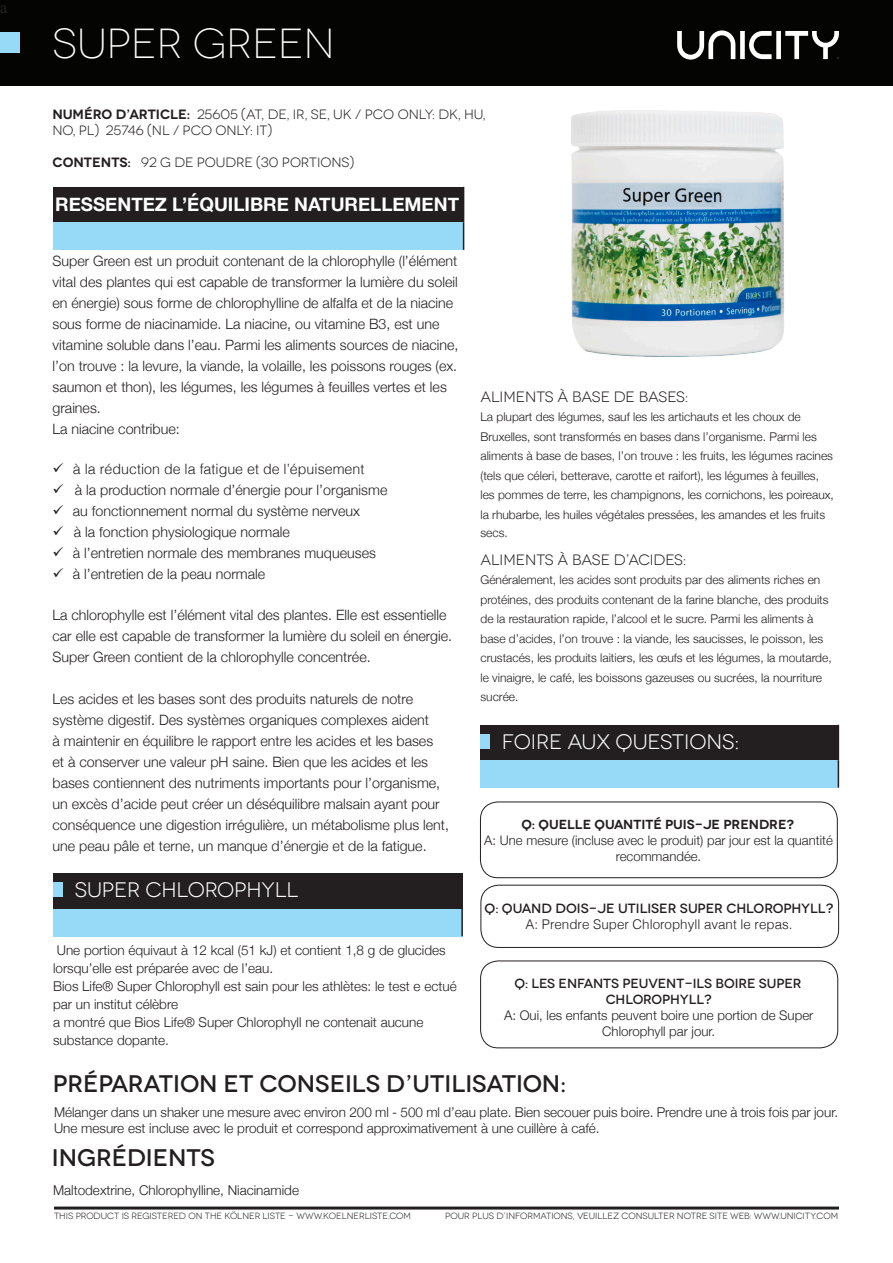
<style>
.page{position:relative;width:893px;height:1263px;background:#fff}
.page>*{position:absolute;margin:0;border:0;box-sizing:border-box;transform-origin:0 0}
.t1{font:300 42px "Novecentowide";color:#fff}
.t2{font:500 24px "Novecentowide";color:#231f20}
.t3{font:21px "Novecentowide";letter-spacing:-.01em;color:#fff}
.t4{font:700 18.75px "Helvetica Neue";color:#fff}
.t5{font:18px "Minion Pro";color:#231f20}
.t6{font:15px "Novecentowide";letter-spacing:-.01em;color:#231f20}
.t7{font:300 14.25px/21px "Helvetica Neue";color:#231f20}
.t8{font:300 14.25px "Helvetica";color:#231f20}
.t9{font:300 13.5px/18px "Helvetica Neue";color:#231f20}
.t10{font:13.5px/16.5px "Novecentowide";color:#231f20}
.t11{font:500 13.35px "Novecentowide";color:#231f20}
.t12{font:300 13.35px "Helvetica";color:#231f20}
.t13{font:300 13.2px/15.8px "Helvetica Neue";color:#231f20;text-align:center}
.t14{font:500 13.2px "Novecentowide";letter-spacing:-.01em;color:#231f20}
.t15{font:600 13.2px "Novecentowide";color:#231f20}
.t16{font:300 12px/19.5px "Helvetica Neue";color:#231f20}
.t17{font:9px "Novecentowide";color:#231f20}
.s1{font-weight:600}
</style>
<div class="page">
<div style="left:0;top:0;width:892px;height:86px;background:#040503"></div>
<div style="left:0;top:32px;width:19px;height:20px;background:#97daf8"></div>
<svg style="left:677px;top:30px;width:162px;height:30px"></svg>
<div style="left:53px;top:873px;width:409px;height:36px;background:#231f20"></div>
<div style="left:53px;top:909px;width:409px;height:27px;background:#97daf8"></div>
<hr style="left:461px;top:873px;width:2px;height:36px;background:#231f20">
<hr style="left:461px;top:909px;width:2px;height:27px;background:#231f20">
<div style="left:53px;top:882px;width:9px;height:15px;background:#97daf8"></div>
<hr style="left:54px;top:1206px;width:785px;height:3px;background:#231f20">
<div style="left:480px;top:801px;width:358px;height:77px;border:1px solid #231f20;border-radius:18px"></div>
<div style="left:480px;top:885px;width:359px;height:63px;border:1px solid #231f20;border-radius:18px"></div>
<div style="left:480px;top:960px;width:358px;height:88px;border:1px solid #231f20;border-radius:18px"></div>
<div style="left:53px;top:187px;width:411px;height:36px;background:#231f20"></div>
<div style="left:53px;top:223px;width:411px;height:27px;background:#97daf8"></div>
<svg style="left:463px;top:223px;width:1px;height:27px"></svg>
<div style="left:480px;top:725px;width:358px;height:35px;background:#231f20"></div>
<div style="left:480px;top:760px;width:358px;height:28px;background:#97daf8"></div>
<hr style="left:838px;top:725px;width:1px;height:35px;background:#231f20">
<svg style="left:838px;top:760px;width:1px;height:28px"></svg>
<div style="left:480px;top:734px;width:9px;height:15px;background:#97daf8"></div>
<img style="left:571px;top:110px;width:213px;height:246px">
<p class="t5" style="left:-1px;top:-5px;width:9px">a</p>
<p class="t1" style="left:53px;top:19px;width:284px">SUPER GREEN</p>
<p class="t10" style="left:53px;top:106px;width:435px"><span class="s1">NUMÉRO D’ARTICLE:</span> 25605 (AT, DE, IR, SE, UK / PCO ONLY: DK, HU,<br>NO, PL) 25746 (NL / PCO ONLY: IT)</p>
<p class="t10" style="left:53px;top:154px;width:303px"><span class="s1">CONTENTS:</span> 92 G DE POUDRE (30 PORTIONS)</p>
<p class="t4" style="left:55px;top:190px;width:405px">RESSENTEZ L’ÉQUILIBRE NATURELLEMENT</p>
<p class="t7" style="left:53px;top:249px;width:407px">Super Green est un produit contenant de la chlorophylle (l’élément vital des plantes qui est capable de transformer la lumière du soleil en énergie) sous forme de chlorophylline de alfalfa et de la niacine sous forme de niacinamide. La niacine, ou vitamine B3, est une vitamine soluble dans l’eau. Parmi les aliments sources de niacine, l’on trouve : la levure, la viande, la volaille, les poissons rouges (ex. saumon et thon), les légumes, les légumes à feuilles vertes et les graines.</p>
<p class="t7" style="left:53px;top:417px;width:129px">La niacine contribue:</p>
<p class="t8" style="left:53px;top:457px;width:313px">✓ à la réduction de la fatigue et de l’épuisement</p>
<p class="t7" style="left:53px;top:479px;width:336px">✓ à la production normale d’énergie pour l’organisme</p>
<p class="t7" style="left:53px;top:500px;width:309px">✓ au fonctionnement normal du système nerveux</p>
<p class="t7" style="left:53px;top:521px;width:239px">✓ à la fonction physiologique normale</p>
<p class="t7" style="left:53px;top:542px;width:325px">✓ à l’entretien normale des membranes muqueuses</p>
<p class="t7" style="left:53px;top:563px;width:214px">✓ à l’entretien de la peau normale</p>
<p class="t7" style="left:53px;top:603px;width:401px">La chlorophylle est l’élément vital des plantes. Elle est essentielle car elle est capable de transformer la lumière du soleil en énergie.<br>Super Green contient de la chlorophylle concentrée.</p>
<p class="t7" style="left:53px;top:687px;width:398px">Les acides et les bases sont des produits naturels de notre système digestif. Des systèmes organiques complexes aident<br>à maintenir en équilibre le rapport entre les acides et les bases<br>et à conserver une valeur pH saine. Bien que les acides et les bases contiennent des nutriments importants pour l’organisme, un excès d’acide peut créer un déséquilibre malsain ayant pour conséquence une digestion irrégulière, un métabolisme plus lent, une peau pâle et terne, un manque d’énergie et de la fatigue.</p>
<p class="t3" style="left:75px;top:878px;width:225px">SUPER CHLOROPHYLL</p>
<p class="t9" style="left:53px;top:940px;width:394px">Une portion équivaut à 12 kcal (51 kJ) et contient 1,8 g de glucides lorsqu’elle est préparée avec de l’eau.</p>
<p class="t9" style="left:53px;top:976px;width:405px">Bios Life® Super Chlorophyll est sain pour les athlètes: le test e ectué par un institut célèbre</p>
<p class="t9" style="left:53px;top:1012px;width:372px">a montré que Bios Life® Super Chlorophyll ne contenait aucune</p>
<p class="t9" style="left:53px;top:1030px;width:118px">substance dopante.</p>
<p class="t6" style="left:480px;top:388px;width:209px">ALIMENTS À BASE DE BASES:</p>
<p class="t16" style="left:480px;top:406px;width:355px">La plupart des légumes, sauf les les artichauts et les choux de Bruxelles, sont transformés en bases dans l’organisme. Parmi les aliments à base de bases, l’on trouve : les fruits, les légumes racines (tels que céleri, betterave, carotte et raifort), les légumes à feuilles, les pommes de terre, les champignons, les cornichons, les poireaux, la rhubarbe, les huiles végétales pressées, les amandes et les fruits</p>
<p class="t16" style="left:480px;top:522px;width:29px">secs.</p>
<p class="t6" style="left:480px;top:551px;width:207px">ALIMENTS À BASE D’ACIDES:</p>
<p class="t16" style="left:480px;top:569px;width:353px">Généralement, les acides sont produits par des aliments riches en protéines, des produits contenant de la farine blanche, des produits de la restauration rapide, l’alcool et le sucre. Parmi les aliments à base d’acides, l’on trouve : la viande, les saucisses, le poisson, les crustacés, les produits laitiers, les œufs et les légumes, la moutarde, le vinaigre, le café, les boissons gazeuses ou sucrées, la nourriture sucrée.</p>
<p class="t3" style="left:502px;top:729px;width:238px">FOIRE AUX QUESTIONS:</p>
<p class="t15" style="left:521px;top:816px;width:274px">Q: QUELLE QUANTITÉ PUIS-JE PRENDRE?</p>
<p class="t13" style="left:484px;top:831px;width:350px">A: Une mesure (incluse avec le produit) par jour est la quantité recommandée.</p>
<p class="t11" style="left:485px;top:900px;width:350px">Q: QUAND DOIS-JE UTILISER SUPER CHLOROPHYLL?</p>
<p class="t12" style="left:525px;top:913px;width:268px">A: Prendre Super Chlorophyll avant le repas.</p>
<p class="t14" style="left:514px;top:976px;width:289px">Q: LES ENFANTS PEUVENT-ILS BOIRE SUPER</p>
<p class="t14" style="left:606px;top:992px;width:108px">CHLOROPHYLL?</p>
<p class="t13" style="left:504px;top:1007px;width:311px">A: Oui, les enfants peuvent boire une portion de Super</p>
<p class="t13" style="left:602px;top:1023px;width:114px">Chlorophyll par jour.</p>
<p class="t2" style="left:53px;top:1069px;width:515px">PRÉPARATION ET CONSEILS D’UTILISATION:</p>
<p class="t9" style="left:54px;top:1103px;width:786px;line-height:16.2px">Mélanger dans un shaker une mesure avec environ 200 ml - 500 ml d’eau plate. Bien secouer puis boire. Prendre une à trois fois par jour.<br>Une mesure est incluse avec le produit et correspond approximativement à une cuillère à café.</p>
<p class="t2" style="left:52px;top:1144px;width:165px">INGRÉDIENTS</p>
<p class="t9" style="left:53px;top:1180px;width:247px">Maltodextrine, Chlorophylline, Niacinamide</p>
<p class="t17" style="left:54px;top:1211px;width:359px">THIS PRODUCT IS REGISTERED ON THE KÖLNER LISTE - WWW.KOELNERLISTE.COM</p>
<p class="t17" style="left:445px;top:1211px;width:394px">POUR PLUS D’INFORMATIONS, VEUILLEZ CONSULTER NOTRE SITE WEB: WWW.UNICITY.COM</p>
</div>
